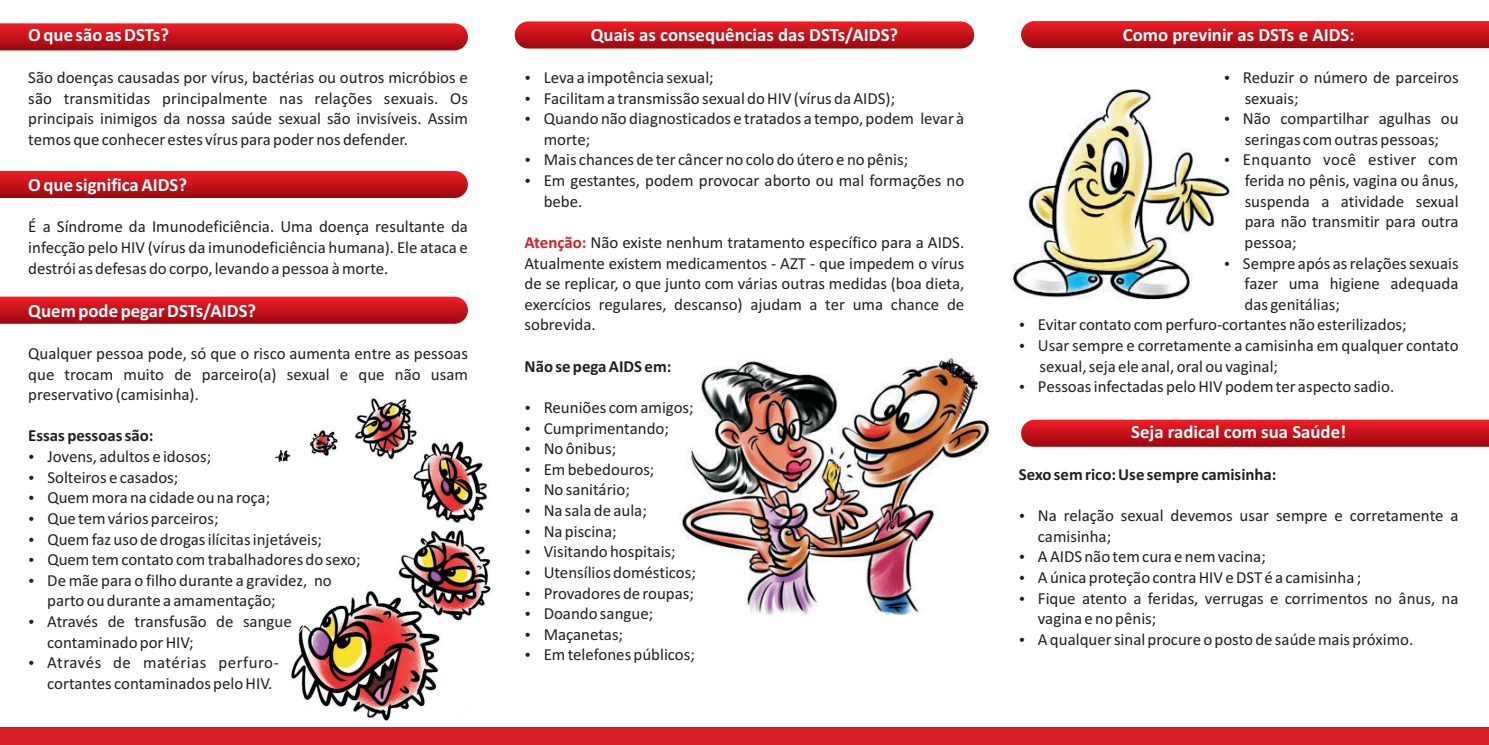
<style>
.page{position:relative;width:1489px;height:745px;background:#fff}
.page>*{position:absolute;margin:0;border:0;box-sizing:border-box;transform-origin:0 0}
.t1{font:700 18.75px "Calibri";color:#fff}
.t2{font:16.88px/20.6px "Calibri";color:#231f20;text-align:justify}
.t3{font:700 16.88px "Calibri";color:#231f20}
.t4{font:16.88px "Calibri";letter-spacing:.02em;color:#231f20}
.s1{font-weight:700;color:#d61f25}
</style>
<div class="page">
<svg style="left:1021px;top:419px;width:467px;height:27px;background:#c81a21"></svg>
<img style="left:1012px;top:89px;width:218px;height:211px">
<svg style="left:514px;top:21px;width:460px;height:27px;background:#c71920"></svg>
<svg style="left:1021px;top:21px;width:467px;height:27px;background:#c6141b"></svg>
<svg style="left:0;top:296px;width:468px;height:27px;background:#c81920"></svg>
<svg style="left:0;top:171px;width:468px;height:27px;background:#c5131a"></svg>
<svg style="left:0;top:23px;width:468px;height:27px;background:#c7161e"></svg>
<img style="left:679px;top:353px;width:311px;height:261px">
<svg style="left:279px;top:397px;width:213px;height:324px"></svg>
<div style="left:0;top:727px;width:1488px;height:17px;background:#d61f25"></div>
<svg style="left:1224px;top:117px;width:5px;height:4px"></svg>
<svg style="left:1224px;top:158px;width:5px;height:4px"></svg>
<svg style="left:1224px;top:261px;width:5px;height:4px"></svg>
<p class="t1" style="left:28px;top:27px;width:142px">O que são as DSTs?</p>
<p class="t2" style="left:28px;top:68px;width:441px">São doenças causadas por vírus, bactérias ou outros micróbios e são transmitidas principalmente nas relações sexuais. Os principais inimigos da nossa saúde sexual são invisíveis. Assim temos que conhecer estes vírus para poder nos defender.</p>
<p class="t1" style="left:28px;top:176px;width:160px">O que significa AIDS?</p>
<p class="t2" style="left:28px;top:218px;width:441px">É a Síndrome da Imunodeficiência. Uma doença resultante da infecção pelo HIV (vírus da imunodeficiência humana). Ele ataca e destrói as defesas do corpo, levando a pessoa à morte.</p>
<p class="t1" style="left:28px;top:303px;width:229px">Quem pode pegar DSTs/AIDS?</p>
<p class="t2" style="left:28px;top:344px;width:441px">Qualquer pessoa pode, só que o risco aumenta entre as pessoas que trocam muito de parceiro(a) sexual e que não usam preservativo (camisinha).</p>
<p class="t3" style="left:28px;top:428px;width:127px">Essas pessoas são:</p>
<p class="t2" style="left:47px;top:447px;width:315px;text-align:left">Jovens, adultos e idosos;<br>Solteiros e casados;<br>Quem mora na cidade ou na roça;<br>Que tem vários parceiros;<br>Quem faz uso de drogas ilícitas injetáveis;<br>Quem tem contato com trabalhadores do sexo;<br>De mãe para o filho durante a gravidez, no parto ou durante a amamentação;<br>Através de transfusão de sangue contaminado por HIV;<br>Através de matérias perfuro-<br>cortantes contaminados pelo HIV.</p>
<p class="t1" style="left:590px;top:27px;width:309px">Quais as consequências das DSTs/AIDS?</p>
<p class="t2" style="left:543px;top:68px;width:422px;text-align:left">Leva a impotência sexual;<br>Facilitam a transmissão sexual do HIV (vírus da AIDS);<br>Quando não diagnosticados e tratados a tempo, podem levar à morte;<br>Mais chances de ter câncer no colo do útero e no pênis;<br>Em gestantes, podem provocar aborto ou mal formações no bebe.</p>
<p class="t2" style="left:524px;top:233px;width:441px"><span class="s1">Atenção:</span> Não existe nenhum tratamento específico para a AIDS.<br>Atualmente existem medicamentos - AZT - que impedem o vírus de se replicar, o que junto com várias outras medidas (boa dieta, exercícios regulares, descanso) ajudam a ter uma chance de sobrevida.</p>
<p class="t3" style="left:524px;top:359px;width:148px">Não se pega AIDS em:</p>
<p class="t2" style="left:543px;top:398px;width:154px;text-align:left">Reuniões com amigos;<br>Cumprimentando;<br>No ônibus;<br>Em bebedouros;<br>No sanitário;<br>Na sala de aula;<br>Na piscina;<br>Visitando hospitais;<br>Utensílios domésticos;<br>Provadores de roupas;<br>Doando sangue;<br>Maçanetas;<br>Em telefones públicos;</p>
<p class="t1" style="left:1122px;top:27px;width:233px">Como previnir as DSTs e AIDS:</p>
<p class="t2" style="left:1242px;top:68px;width:217px">Reduzir o número de parceiros</p>
<p class="t2" style="left:1244px;top:89px;width:55px">sexuais;</p>
<p class="t2" style="left:1242px;top:110px;width:217px">Não compartilhar agulhas ou</p>
<p class="t2" style="left:1244px;top:130px;width:196px">seringas com outras pessoas;</p>
<p class="t4" style="left:1242px;top:153px;width:217px">Enquanto você estiver com</p>
<p class="t2" style="left:1244px;top:171px;width:215px">ferida no pênis, vagina ou ânus,</p>
<p class="t2" style="left:1244px;top:192px;width:215px">suspenda a atividade sexual</p>
<p class="t2" style="left:1244px;top:213px;width:215px">para não transmitir para outra</p>
<p class="t2" style="left:1244px;top:233px;width:53px">pessoa;</p>
<p class="t2" style="left:1242px;top:254px;width:217px">Sempre após as relações sexuais</p>
<p class="t2" style="left:1244px;top:274px;width:215px">fazer uma higiene adequada</p>
<p class="t2" style="left:1244px;top:295px;width:97px">das genitálias;</p>
<p class="t2" style="left:1037px;top:316px;width:370px">Evitar contato com perfuro-cortantes não esterilizados;</p>
<p class="t2" style="left:1037px;top:336px;width:422px">Usar sempre e corretamente a camisinha em qualquer contato</p>
<p class="t2" style="left:1039px;top:357px;width:240px">sexual, seja ele anal, oral ou vaginal;</p>
<p class="t2" style="left:1037px;top:377px;width:358px">Pessoas infectadas pelo HIV podem ter aspecto sadio.</p>
<p class="t1" style="left:1131px;top:424px;width:216px">Seja radical com sua Saúde!</p>
<p class="t3" style="left:1018px;top:467px;width:259px">Sexo sem rico: Use sempre camisinha:</p>
<p class="t2" style="left:1037px;top:506px;width:422px;text-align:left">Na relação sexual devemos usar sempre e corretamente a camisinha;<br>A AIDS não tem cura e nem vacina;<br>A única proteção contra HIV e DST é a camisinha ;<br>Fique atento a feridas, verrugas e corrimentos no ânus, na vagina e no pênis;<br>A qualquer sinal procure o posto de saúde mais próximo.</p>
</div>
